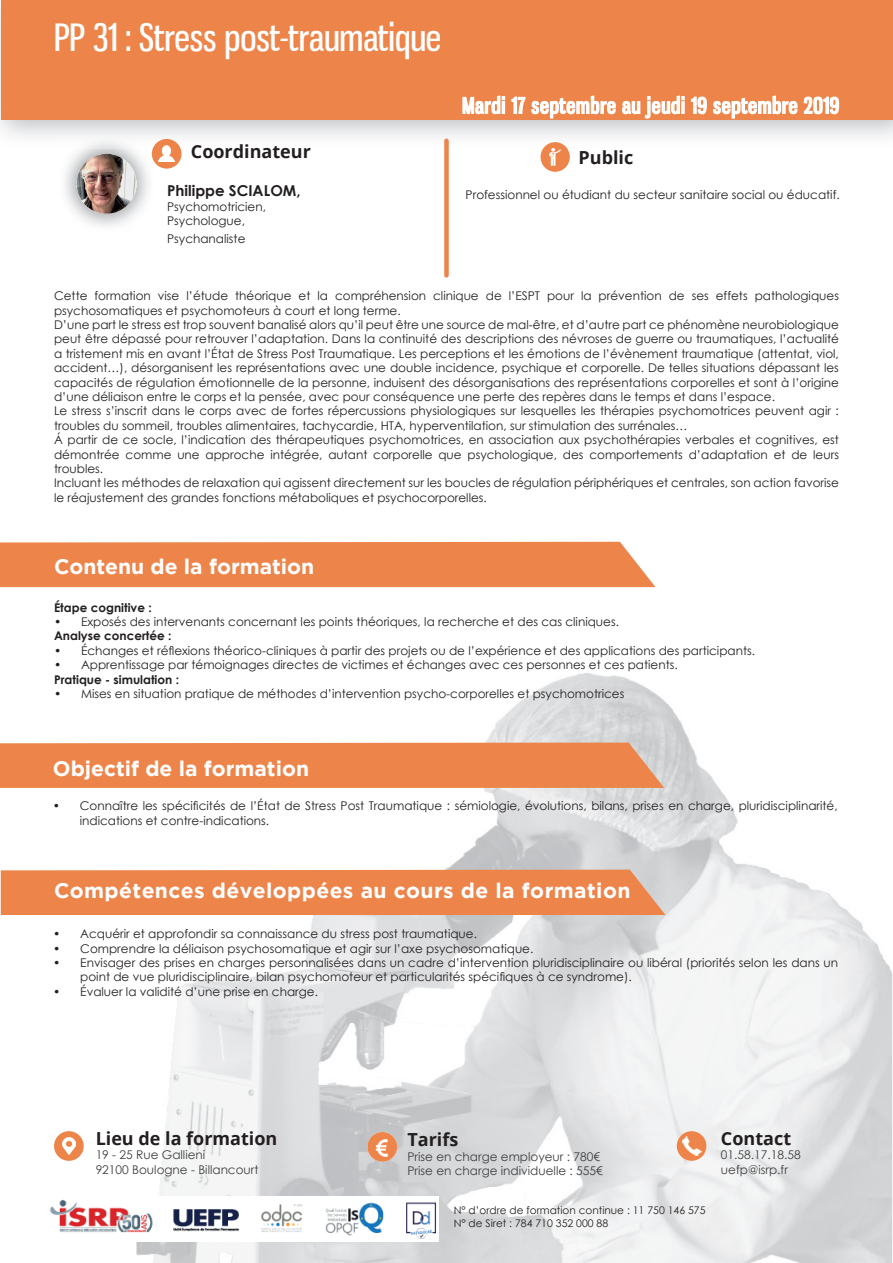
<style>
.page{position:relative;width:893px;height:1263px;background:#fff}
.page>*{position:absolute;margin:0;border:0;box-sizing:border-box;transform-origin:0 0}
.t1{font:37.5px "Gnuolane Rg";color:#fff}
.t2{font:700 21px "Gotham";letter-spacing:.02em;color:#fff}
.t3{font:700 21px "Gotham";color:#fff}
.t4{font:21px "Gnuolane Rg";letter-spacing:.05em;color:#fff}
.t5{font:700 18px "Open Sans";color:#231f20}
.t6{font:700 15px "Century Gothic";color:#231f20}
.t7{font:12px/14.4px "Century Gothic";color:#231f20}
.t8{font:12px/14.4px "Century Gothic";color:#3e3e3f}
.t9{font:700 12px "Century Gothic";color:#231f20}
.t10{font:10.5px/12.6px "Century Gothic";color:#231f20}
</style>
<div class="page">
<img style="left:136px;top:673px;width:756px;height:590px">
<div style="left:1px;top:870px;width:664px;height:45px;background:#ed854a"></div>
<div style="left:0;top:542px;width:655px;height:45px;background:#ed854a"></div>
<img style="left:0;top:0;width:893px;height:148px">
<div style="left:1px;top:1px;width:891px;height:119px;background:#ed854a"></div>
<img style="left:59px;top:136px;width:95px;height:90px">
<img style="left:77px;top:154px;width:59px;height:60px;border-radius:30px">
<div style="left:444px;top:141px;width:5px;height:134px;background:#ed854a"></div>
<div style="left:54px;top:1131px;width:30px;height:30px;background:#ed854a;border-radius:50%"></div>
<img style="left:63px;top:1138px;width:12px;height:16px">
<div style="left:541px;top:142px;width:29px;height:30px;background:#ed854a;border-radius:50%"></div>
<img style="left:550px;top:148px;width:10px;height:18px">
<div style="left:152px;top:139px;width:30px;height:30px;background:#ed854a;border-radius:50%"></div>
<img style="left:158px;top:146px;width:16px;height:16px">
<svg style="left:462px;top:95px;width:378px;height:24px"></svg>
<div style="left:367px;top:1132px;width:30px;height:30px;background:#ed854a;border-radius:50%"></div>
<img style="left:375px;top:1139px;width:14px;height:17px">
<div style="left:677px;top:1131px;width:29px;height:30px;background:#ed854a;border-radius:50%"></div>
<img style="left:683px;top:1137px;width:18px;height:18px">
<svg style="left:0;top:742px;width:664px;height:46px;background:#ec8951"></svg>
<img style="left:50px;top:1196px;width:388px;height:45px">
<h1 class="t1" style="left:54px;top:15px;width:389px">PP 31 : Stress post-traumatique</h1>
<h2 class="t4" style="left:462px;top:93px;width:378px">Mardi 17 septembre au jeudi 19 septembre 2019</h2>
<h3 class="t5" style="left:191px;top:138px;width:121px">Coordinateur</h3>
<h3 class="t5" style="left:579px;top:145px;width:56px">Public</h3>
<p class="t6" style="left:167px;top:179px;width:135px">Philippe SCIALOM,</p>
<p class="t7" style="left:167px;top:199px;width:100px">Psychomotricien,<br>Psychologue,</p>
<p class="t7" style="left:167px;top:231px;width:80px">Psychanaliste</p>
<p class="t7" style="left:466px;top:187px;width:376px">Professionnel ou étudiant du secteur sanitaire social ou éducatif.</p>
<p class="t7" style="left:54px;top:288px;width:786px">Cette formation vise l’étude théorique et la compréhension clinique de l’ESPT pour la prévention de ses effets pathologiques psychosomatiques et psychomoteurs à court et long terme.<br>D’une part le stress est trop souvent banalisé alors qu’il peut être une source de mal-être, et d’autre part ce phénomène neurobiologique peut être dépassé pour retrouver l’adaptation. Dans la continuité des descriptions des névroses de guerre ou traumatiques, l’actualité a tristement mis en avant l’État de Stress Post Traumatique. Les perceptions et les émotions de l’évènement traumatique (attentat, viol, accident…), désorganisent les représentations avec une double incidence, psychique et corporelle. De telles situations dépassant les capacités de régulation émotionnelle de la personne, induisent des désorganisations des représentations corporelles et sont à l’origine d’une déliaison entre le corps et la pensée, avec pour conséquence une perte des repères dans le temps et dans l’espace.<br>Le stress s’inscrit dans le corps avec de fortes répercussions physiologiques sur lesquelles les thérapies psychomotrices peuvent agir : troubles du sommeil, troubles alimentaires, tachycardie, HTA, hyperventilation, sur stimulation des surrénales…<br>Á partir de ce socle, l’indication des thérapeutiques psychomotrices, en association aux psychothérapies verbales et cognitives, est démontrée comme une approche intégrée, autant corporelle que psychologique, des comportements d’adaptation et de leurs troubles.<br>Incluant les méthodes de relaxation qui agissent directement sur les boucles de régulation périphériques et centrales, son action favorise le réajustement des grandes fonctions métaboliques et psychocorporelles.</p>
<h2 class="t3" style="left:54px;top:555px;width:262px">Contenu de la formation</h2>
<p class="t9" style="left:54px;top:598px;width:99px">Étape cognitive :</p>
<p class="t7" style="left:54px;top:614px;width:566px">• Exposés des intervenants concernant les points théoriques, la recherche et des cas cliniques.</p>
<p class="t9" style="left:54px;top:627px;width:119px">Analyse concertée :</p>
<p class="t7" style="left:54px;top:643px;width:703px">• Échanges et réflexions théorico-cliniques à partir des projets ou de l’expérience et des applications des participants.</p>
<p class="t7" style="left:54px;top:657px;width:625px">• Apprentissage par témoignages directes de victimes et échanges avec ces personnes et ces patients.</p>
<p class="t9" style="left:54px;top:670px;width:127px">Pratique - simulation :</p>
<p class="t7" style="left:54px;top:686px;width:572px">• Mises en situation pratique de méthodes d’intervention psycho-corporelles et psychomotrices</p>
<h2 class="t3" style="left:53px;top:757px;width:258px">Objectif de la formation</h2>
<p class="t7" style="left:80px;top:799px;width:759px;text-indent:-27px">• Connaître les spécificités de l’État de Stress Post Traumatique : sémiologie, évolutions, bilans, prises en charge, pluridisciplinarité, indications et contre-indications.</p>
<h2 class="t2" style="left:54px;top:879px;width:578px">Compétences développées au cours de la formation</h2>
<p class="t7" style="left:53px;top:926px;width:425px">• Acquérir et approfondir sa connaissance du stress post traumatique.</p>
<p class="t7" style="left:53px;top:941px;width:482px">• Comprendre la déliaison psychosomatique et agir sur l’axe psychosomatique.</p>
<p class="t7" style="left:80px;top:955px;width:759px;text-indent:-27px">• Envisager des prises en charges personnalisées dans un cadre d’intervention pluridisciplinaire ou libéral (priorités selon les dans un point de vue pluridisciplinaire, bilan psychomoteur et particularités spécifiques à ce syndrome).</p>
<p class="t7" style="left:53px;top:984px;width:266px">• Évaluer la validité d’une prise en charge.</p>
<h3 class="t5" style="left:96px;top:1126px;width:183px">Lieu de la formation</h3>
<p class="t8" style="left:96px;top:1147px;width:164px">19 - 25 Rue Gallieni<br>92100 Boulogne - Billancourt</p>
<h3 class="t5" style="left:407px;top:1127px;width:52px">Tarifs</h3>
<p class="t8" style="left:407px;top:1149px;width:197px">Prise en charge employeur : 780€<br>Prise en charge individuelle : 555€</p>
<p class="t10" style="left:454px;top:1204px;width:253px">N° d’ordre de formation continue : 11 750 146 575<br>N° de Siret : 784 710 352 000 88</p>
<h3 class="t5" style="left:721px;top:1126px;width:72px">Contact</h3>
<p class="t8" style="left:721px;top:1147px;width:81px">01.58.17.18.58 uefp@isrp.fr</p>
</div>
